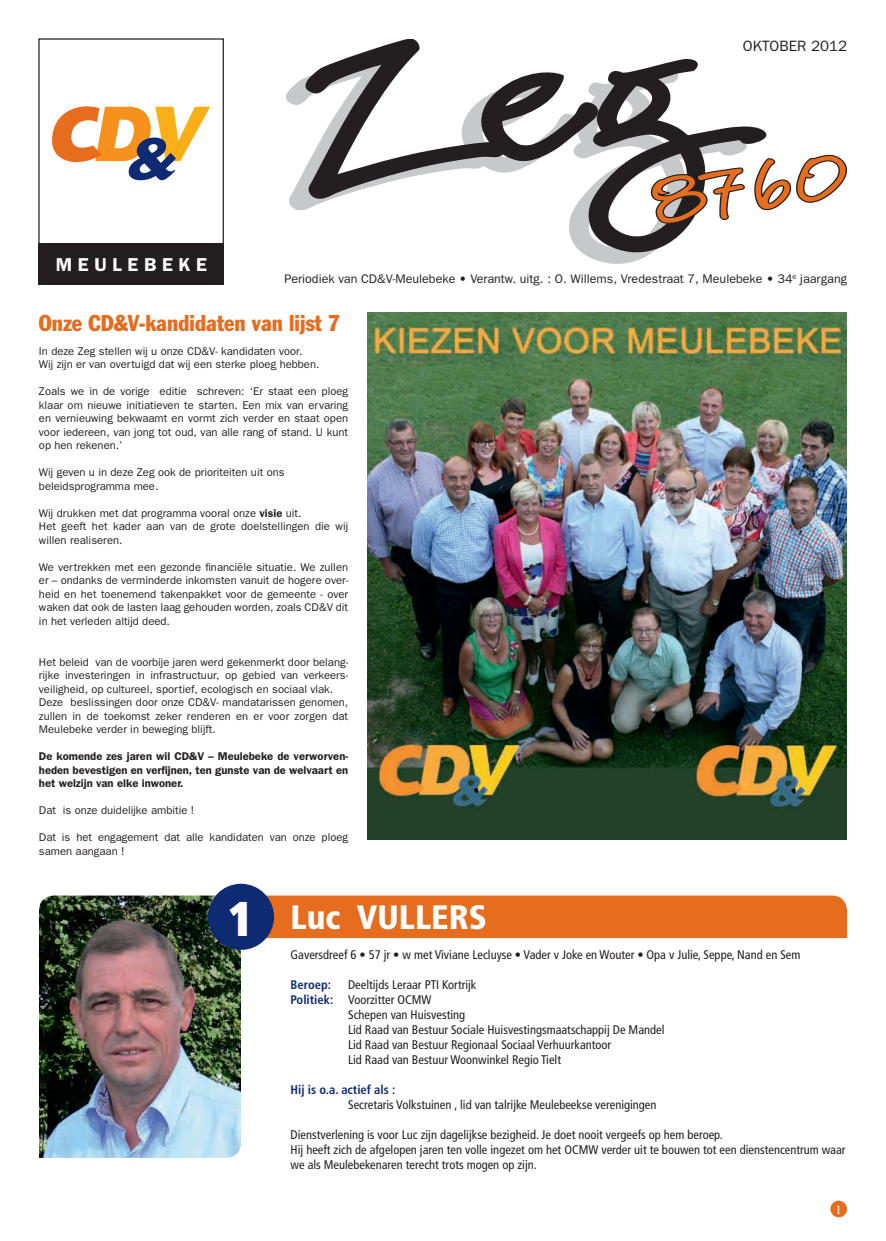
<style>
.page{position:relative;width:886px;height:1241px;background:#fff}
.page>*{position:absolute;margin:0;border:0;box-sizing:border-box;transform-origin:0 0}
.t1{font:900 condensed 48.75px "Frutiger";color:#fff}
.t2{font:900 condensed 33.75px "Frutiger";color:#fff}
.t3{font:condensed 22.5px "Franklin Gothic";color:#e66c1e}
.t4{font:600 18.75px "Franklin Gothic";letter-spacing:.3em;color:#fff}
.t5{font:15px "Franklin Gothic";color:#231f20}
.t6{font:condensed 12.5px/15px "Frutiger";color:#231f20}
.t7{font:12.5px "Franklin Gothic";color:#231f20}
.t8{font:700 condensed 12.5px "Frutiger";color:#0e2a72}
.t9{font:12.5px "Times";color:#fff}
.t10{font:11.25px/13.5px "Franklin Gothic";color:#231f20}
.t11{font:600 11.25px/13.5px "Franklin Gothic";color:#231f20;text-align:justify}
.s1{font-weight:600}
.s2{font-weight:700;color:#0e2a72}
</style>
<div class="page">
<div style="left:830px;top:1200px;width:17px;height:17px;background:#e66c1e;border-radius:50%"></div>
<svg style="left:286px;top:39px;width:561px;height:225px"></svg>
<svg style="left:52px;top:106px;width:158px;height:74px"></svg>
<div style="left:38px;top:38px;width:186px;height:246px;border:1px solid #231f20"></div>
<div style="left:38px;top:243px;width:186px;height:41px;background:#231f20"></div>
<img style="left:367px;top:312px;width:479px;height:527px">
<div style="left:267px;top:895px;width:580px;height:42px;background:#e66c1e"></div>
<img style="left:39px;top:895px;width:202px;height:262px">
<div style="left:208px;top:883px;width:66px;height:66px;background:#0e2a72;border-radius:50%"></div>
<h3 class="t5" style="left:743px;top:37px;width:106px">oktober 2012</h3>
<h3 class="t4" style="left:56px;top:253px;width:153px">Meulebeke</h3>
<p class="t7" style="left:284px;top:272px;width:564px">Periodiek van CD&amp;V-Meulebeke • Verantw. uitg. : O. Willems, Vredestraat 7, Meulebeke • 34<sup>e</sup> jaargang</p>
<h3 class="t3" style="left:39px;top:309px;width:303px">Onze CD&amp;V-kandidaten van lijst 7</h3>
<p class="t10" style="left:39px;top:344px;width:282px">In deze Zeg stellen wij u onze CD&amp;V- kandidaten voor.<br>Wij zijn er van overtuigd dat wij een sterke ploeg hebben.</p>
<p class="t10" style="left:39px;top:384px;width:311px;text-align:justify">Zoals we in de vorige editie schreven: ‘Er staat een ploeg klaar om nieuwe initiatieven te starten. Een mix van ervaring en vernieuwing bekwaamt en vormt zich verder en staat open voor iedereen, van jong tot oud, van alle rang of stand. U kunt op hen rekenen.’</p>
<p class="t10" style="left:39px;top:465px;width:247px">Wij geven u in deze Zeg ook de prioriteiten uit ons beleidsprogramma mee.</p>
<p class="t10" style="left:39px;top:506px;width:311px">Wij drukken met dat programma vooral onze <span class="s1">visie</span> uit.<br>Het geeft het kader aan van de grote doelstellingen die wij willen realiseren.</p>
<p class="t10" style="left:39px;top:560px;width:311px;text-align:justify">We vertrekken met een gezonde financiële situatie. We zullen er – ondanks de verminderde inkomsten vanuit de hogere over&shy;heid en het toenemend takenpakket voor de gemeente - over waken dat ook de lasten laag gehouden worden, zoals CD&amp;V dit in het verleden altijd deed.</p>
<p class="t10" style="left:39px;top:654px;width:311px">Het beleid van de voorbije jaren werd gekenmerkt door belang&shy;rijke investeringen in infrastructuur, op gebied van verkeers&shy;veiligheid, op cultureel, sportief, ecologisch en sociaal vlak.<br>Deze beslissingen door onze CD&amp;V- mandatarissen genomen, zullen in de toekomst zeker renderen en er voor zorgen dat Meulebeke verder in beweging blijft.</p>
<p class="t11" style="left:39px;top:749px;width:311px">De komende zes jaren wil CD&amp;V – Meulebeke de verworven&shy;heden bevestigen en verfijnen, ten gunste van de welvaart en het welzijn van elke inwoner.</p>
<p class="t10" style="left:39px;top:803px;width:157px">Dat is onze duidelijke ambitie !</p>
<p class="t10" style="left:39px;top:830px;width:311px">Dat is het engagement dat alle kandidaten van onze ploeg samen aangaan !</p>
<h1 class="t1" style="left:228px;top:889px;width:27px">1</h1>
<h2 class="t2" style="left:291px;top:897px;width:198px">Luc VULLERS</h2>
<p class="t6" style="left:291px;top:947px;width:511px">Gaversdreef 6 • 57 jr • w met Viviane Lecluyse • Vader v Joke en Wouter • Opa v Julie, Seppe, Nand en Sem</p>
<p class="t8" style="left:291px;top:977px;width:42px">Beroep:</p>
<p class="t6" style="left:348px;top:977px;width:130px">Deeltijds Leraar PTI Kortrijk</p>
<p class="t6" style="left:291px;top:992px;width:142px"><span class="s2">Politiek:</span> Voorzitter OCMW</p>
<p class="t6" style="left:348px;top:1007px;width:119px">Schepen van Huisvesting</p>
<p class="t6" style="left:348px;top:1022px;width:318px">Lid Raad van Bestuur Sociale Huisvestingsmaatschappij De Mandel</p>
<p class="t6" style="left:348px;top:1037px;width:265px">Lid Raad van Bestuur Regionaal Sociaal Verhuurkantoor</p>
<p class="t6" style="left:348px;top:1052px;width:214px">Lid Raad van Bestuur Woonwinkel Regio Tielt</p>
<p class="t8" style="left:291px;top:1082px;width:106px">Hij is o.a. actief als :</p>
<p class="t6" style="left:348px;top:1097px;width:310px">Secretaris Volkstuinen , lid van talrijke Meulebeekse verenigingen</p>
<p class="t6" style="left:291px;top:1127px;width:556px">Dienstverlening is voor Luc zijn dagelijkse bezigheid. Je doet nooit vergeefs op hem beroep.<br>Hij heeft zich de afgelopen jaren ten volle ingezet om het OCMW verder uit te bouwen tot een dienstencentrum waar we als Meulebekenaren terecht trots mogen op zijn.</p>
<p class="t9" style="left:835px;top:1197px;width:8px">1</p>
</div>
